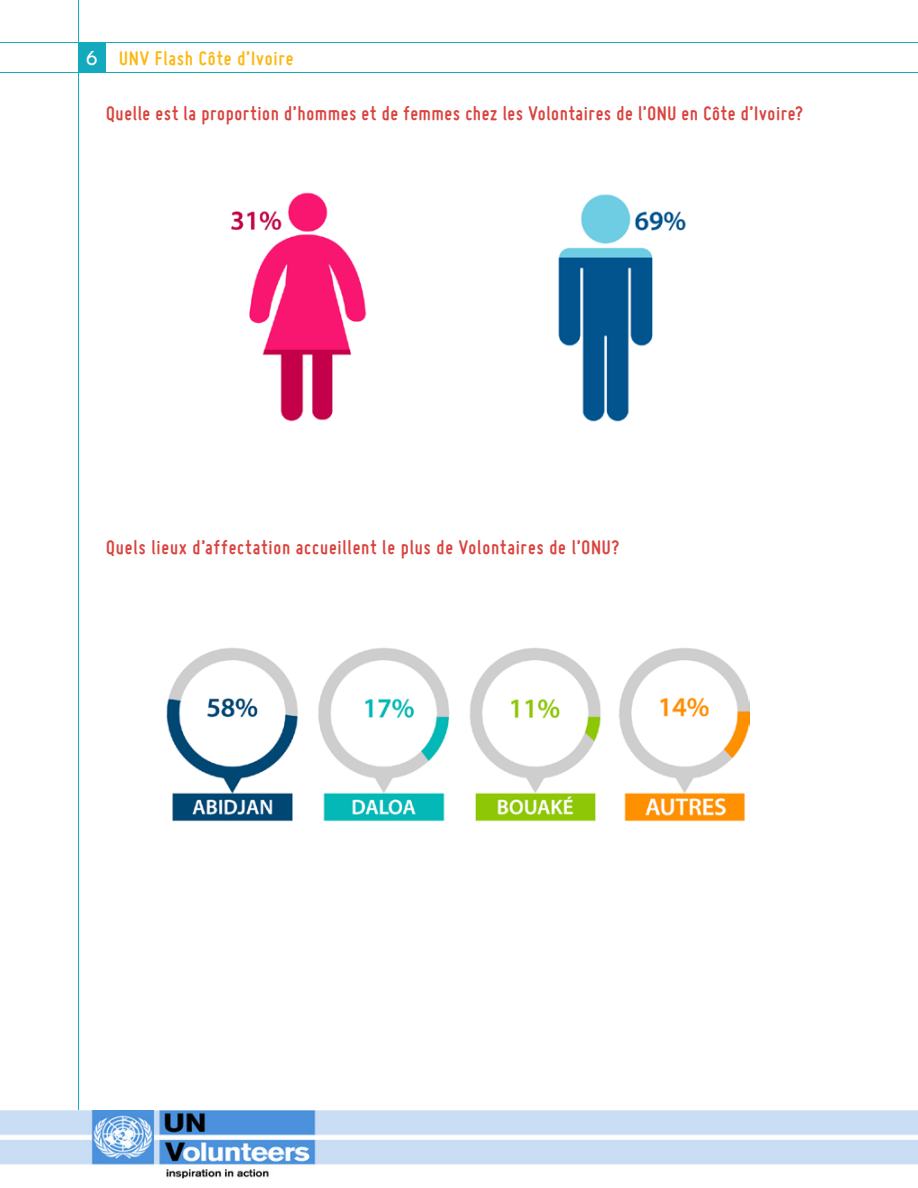
<style>
.page{position:relative;width:918px;height:1188px;background:#fff}
.page>*{position:absolute;margin:0;border:0;box-sizing:border-box;transform-origin:0 0}
.Green_subtitle_16{font:700 21px "Miso";letter-spacing:.035em;color:#da443f}
.t1{font:700 21px "Miso";letter-spacing:.045em;color:#fcb814}
.t2{font:700 18px "Caviar Dreams";color:#fff}
</style>
<div class="page">
<hr style="left:0;top:42px;width:918px;height:1px;background:#13aabe">
<hr style="left:0;top:72px;width:918px;height:1px;background:#13aabe">
<hr style="left:78px;top:0;width:1px;height:1148px;background:#13aabe">
<div style="left:78px;top:43px;width:28px;height:29px;background:#13aabe"></div>
<img style="left:0;top:1111px;width:918px;height:68px">
<img style="left:231px;top:192px;width:455px;height:230px">
<img style="left:166px;top:648px;width:584px;height:174px">
<p class="t2" style="left:86px;top:47px;width:13px">6</p>
<p class="t1" style="left:119px;top:47px;width:176px">UNV Flash Côte d’Ivoire</p>
<p class="Green_subtitle_16" style="left:106px;top:102px;width:698px">Quelle est la proportion d’hommes et de femmes chez les Volontaires de l’ONU en Côte d’Ivoire?</p>
<p class="Green_subtitle_16" style="left:106px;top:536px;width:515px">Quels lieux d’affectation accueillent le plus de Volontaires de l’ONU?</p>
</div>
